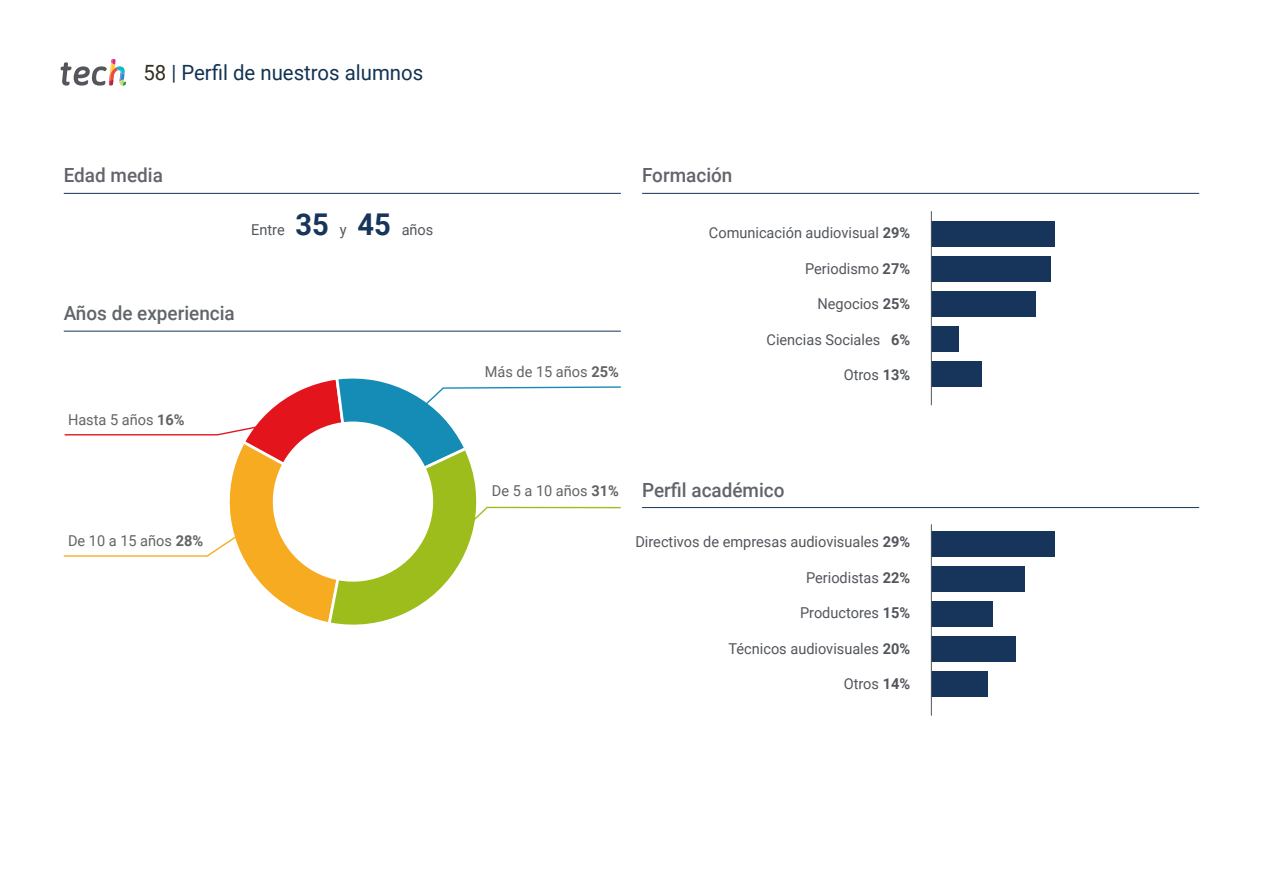
<style>
.page{position:relative;width:1263px;height:893px;background:#fff}
.page>*{position:absolute;margin:0;border:0;box-sizing:border-box;transform-origin:0 0}
.t1{font:21px "Roboto";color:#123352}
.t2{font:500 19.5px "Roboto";color:#61646a}
.t3{font:15px "Roboto";color:#52555b}
.t4{font:15px "Roboto";color:#636363}
.s1{color:#312e20}
.s2{font-weight:700;font-size:30px;color:#16355a}
.s3{font-weight:700}
</style>
<div class="page">
<hr style="left:64px;top:193px;width:557px;height:1px;background:#17355b">
<hr style="left:642px;top:193px;width:557px;height:1px;background:#17355b">
<div style="left:931px;top:222px;width:124px;height:25px;background:#17355b"></div>
<div style="left:931px;top:256px;width:119px;height:26px;background:#17355b"></div>
<div style="left:931px;top:291px;width:105px;height:26px;background:#17355b"></div>
<div style="left:931px;top:326px;width:28px;height:26px;background:#17355b"></div>
<div style="left:931px;top:361px;width:50px;height:25px;background:#17355b"></div>
<hr style="left:931px;top:211px;width:1px;height:194px;background:#52555b">
<div style="left:931px;top:566px;width:94px;height:26px;background:#17355b"></div>
<hr style="left:642px;top:507px;width:557px;height:1px;background:#17355b">
<div style="left:931px;top:532px;width:124px;height:25px;background:#17355b"></div>
<div style="left:931px;top:601px;width:62px;height:26px;background:#17355b"></div>
<div style="left:931px;top:636px;width:85px;height:26px;background:#17355b"></div>
<div style="left:931px;top:671px;width:56px;height:25px;background:#17355b"></div>
<hr style="left:931px;top:524px;width:1px;height:192px;background:#52555b">
<hr style="left:64px;top:331px;width:557px;height:1px;background:#17355b">
<svg style="left:64px;top:378px;width:557px;height:247px"></svg>
<svg style="left:61px;top:59px;width:65px;height:27px"></svg>
<h1 class="t1" style="left:144px;top:57px;width:281px"><span class="s1">58</span> | Perfil de nuestros alumnos</h1>
<h2 class="t2" style="left:64px;top:161px;width:101px">Edad media</h2>
<h2 class="t2" style="left:642px;top:161px;width:92px">Formación</h2>
<p class="t3" style="left:251px;top:219px;width:184px">Entre <span class="s2">35</span> y <span class="s2">45</span> años</p>
<p class="t3" style="left:709px;top:222px;width:203px">Comunicación audiovisual <span class="s3">29%</span></p>
<p class="t3" style="left:805px;top:258px;width:106px">Periodismo <span class="s3">27%</span></p>
<p class="t3" style="left:817px;top:293px;width:94px">Negocios <span class="s3">25%</span></p>
<p class="t3" style="left:766px;top:329px;width:145px">Ciencias Sociales <span class="s3">6%</span></p>
<p class="t3" style="left:844px;top:364px;width:68px">Otros <span class="s3">13%</span></p>
<h2 class="t2" style="left:64px;top:300px;width:173px">Años de experiencia</h2>
<p class="t4" style="left:485px;top:361px;width:136px">Más de 15 años <span class="s3">25%</span></p>
<p class="t4" style="left:68px;top:409px;width:118px">Hasta 5 años <span class="s3">16%</span></p>
<p class="t4" style="left:68px;top:530px;width:137px">De 10 a 15 años <span class="s3">28%</span></p>
<p class="t4" style="left:492px;top:480px;width:128px">De 5 a 10 años <span class="s3">31%</span></p>
<h2 class="t2" style="left:642px;top:476px;width:144px">Perfil académico</h2>
<p class="t3" style="left:635px;top:531px;width:276px">Directivos de empresas audiovisuales <span class="s3">29%</span></p>
<p class="t3" style="left:806px;top:567px;width:106px">Periodistas <span class="s3">22%</span></p>
<p class="t3" style="left:800px;top:602px;width:112px">Productores <span class="s3">15%</span></p>
<p class="t3" style="left:728px;top:638px;width:183px">Técnicos audiovisuales <span class="s3">20%</span></p>
<p class="t3" style="left:844px;top:673px;width:68px">Otros <span class="s3">14%</span></p>
</div>
